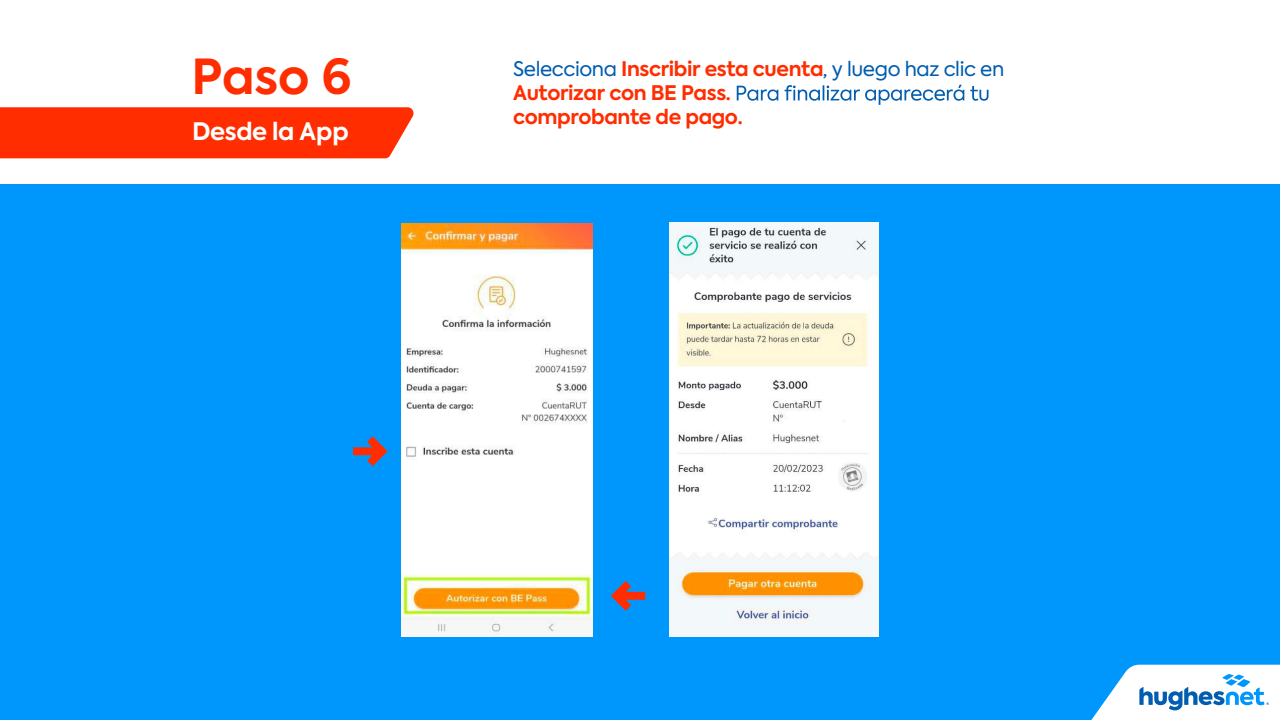
<style>
.page{position:relative;width:1280px;height:720px;background:#fff}
.page>*{position:absolute;margin:0;border:0;box-sizing:border-box;transform-origin:0 0}
.t1{font:700 48px "Axiforma";color:#ff2d00}
.t2{font:700 24px "Axiforma";letter-spacing:-.02em;color:#fff}
.t3{font:700 20px/24px "Axiforma";letter-spacing:-.02em;color:#ff2d00}
.s1{font-weight:400;color:#005db0}
</style>
<div class="page">
<div style="left:0;top:184px;width:1280px;height:536px;background:#0097fd"></div>
<svg style="left:1091px;top:665px;width:189px;height:55px;background:#c3e2f8"></svg>
<img style="left:401px;top:223px;width:191px;height:414px">
<img style="left:669px;top:222px;width:210px;height:415px">
<svg style="left:611px;top:581px;width:34px;height:30px"></svg>
<svg style="left:353px;top:436px;width:35px;height:30px"></svg>
<svg style="left:737px;top:85px;width:252px;height:20px"></svg>
<div style="left:0;top:107px;width:414px;height:51px;background:#ff2d00"></div>
<h1 class="t1" style="left:191px;top:44px;width:162px">Paso 6</h1>
<p class="t2" style="left:192px;top:115px;width:158px">Desde la App</p>
<p class="t3" style="left:513px;top:58px;width:493px"><span class="s1">Selecciona</span> Inscribir esta cuenta<span class="s1">, y luego haz clic en<br></span>Autorizar con BE Pass.<br>comprobante de pago.</p>
</div>
